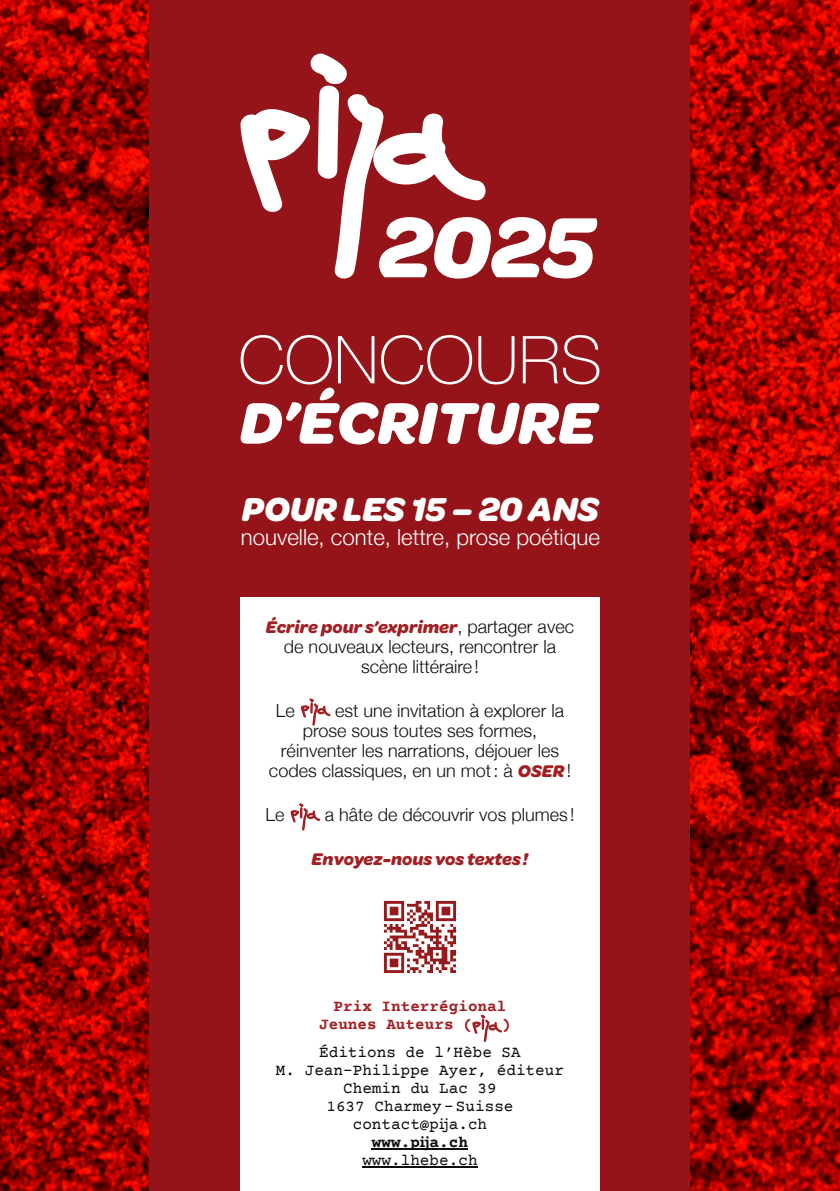
<style>
.page{position:relative;width:840px;height:1191px;background:#fff}
.page>*{position:absolute;margin:0;border:0;box-sizing:border-box;transform-origin:0 0}
.t1{font:italic 700 91px "Omnes";color:#fff}
.t2{font:100 66px "Helvetica Neue";color:#fff}
.t3{font:italic 700 62.6px "Omnes";color:#fff}
.t4{font:italic 700 35.4px "Omnes";color:#fff}
.t5{font:300 22.2px "Helvetica Neue";color:#fff}
.t6{font:300 18px/20px "Helvetica Neue";color:#0d0f0e;text-align:center}
.t7{font:italic 700 18px "Omnes";color:#a31f23}
.t8{font:16px/18px "Courier Prime";color:#0d0f0e;text-align:center}
.t9{font:700 16px/18px "Courier Prime";color:#a31f23}
.t10{font:700 16px "Courier Prime";color:#0d0f0e}
.s1{font-family:"Helvetica Neue";font-weight:300;font-style:normal;color:#0d0f0e}
.s2{font-family:"Omnes";font-weight:700;font-style:italic;color:#a31f23}
</style>
<div class="page">
<img style="left:0;top:0;width:839px;height:1191px">
<div style="left:149px;top:0;width:541px;height:1191px;background:#951419"></div>
<div style="left:240px;top:598px;width:359px;height:593px;background:#fff"></div>
<hr style="left:372px;top:1148px;width:95px;height:1px;background:#0d0f0e">
<hr style="left:362px;top:1166px;width:115px;height:1px;background:#0d0f0e">
<svg style="left:472px;top:1014px;width:30px;height:28px"></svg>
<svg style="left:290px;top:803px;width:30px;height:28px"></svg>
<svg style="left:301px;top:698px;width:30px;height:28px"></svg>
<svg style="left:384px;top:901px;width:72px;height:72px"></svg>
<svg style="left:240px;top:53px;width:246px;height:226px"></svg>
<h1 class="t1" style="left:378px;top:191px;width:218px">2025</h1>
<h2 class="t2" style="left:238px;top:319px;width:365px">CONCOURS</h2>
<h3 class="t3" style="left:239px;top:384px;width:358px">D’ÉCRITURE</h3>
<h3 class="t4" style="left:242px;top:487px;width:358px">POUR LES 15 – 20 ANS</h3>
<p class="t5" style="left:241px;top:523px;width:360px">nouvelle, conte, lettre, prose poétique</p>
<p class="t7" style="left:266px;top:616px;width:309px">Écrire pour s’exprimer<span class="s1">, partager avec</span></p>
<p class="t6" style="left:284px;top:636px;width:273px">de nouveaux lecteurs, rencontrer la scène littéraire!</p>
<p class="t6" style="left:276px;top:700px;width:21px">Le</p>
<p class="t6" style="left:335px;top:700px;width:230px">est une invitation à explorer la</p>
<p class="t6" style="left:303px;top:720px;width:236px">prose sous toutes ses formes,</p>
<p class="t6" style="left:281px;top:740px;width:279px">réinventer les narrations, déjouer les</p>
<p class="t6" style="left:269px;top:760px;width:303px">codes classiques, en un mot: à <span class="s2">OSER</span>!</p>
<p class="t6" style="left:265px;top:804px;width:21px">Le</p>
<p class="t6" style="left:324px;top:804px;width:251px">a hâte de découvrir vos plumes !</p>
<p class="t7" style="left:311px;top:848px;width:218px">Envoyez-nous vos textes !</p>
<p class="t9" style="left:319px;top:999px;width:189px;text-indent:14px">Prix Interrégional<br>Jeunes Auteurs (</p>
<p class="t9" style="left:501px;top:1017px;width:11px">)</p>
<p class="t8" style="left:276px;top:1045px;width:289px">Éditions de l’Hèbe SA<br>M. Jean-Philippe Ayer, éditeur<br>Chemin du Lac 39<br>1637 Charmey–Suisse contact@pĳa.ch</p>
<p class="t10" style="left:372px;top:1136px;width:97px">www.pĳa.ch</p>
<p class="t8" style="left:362px;top:1153px;width:117px">www.lhebe.ch</p>
</div>
